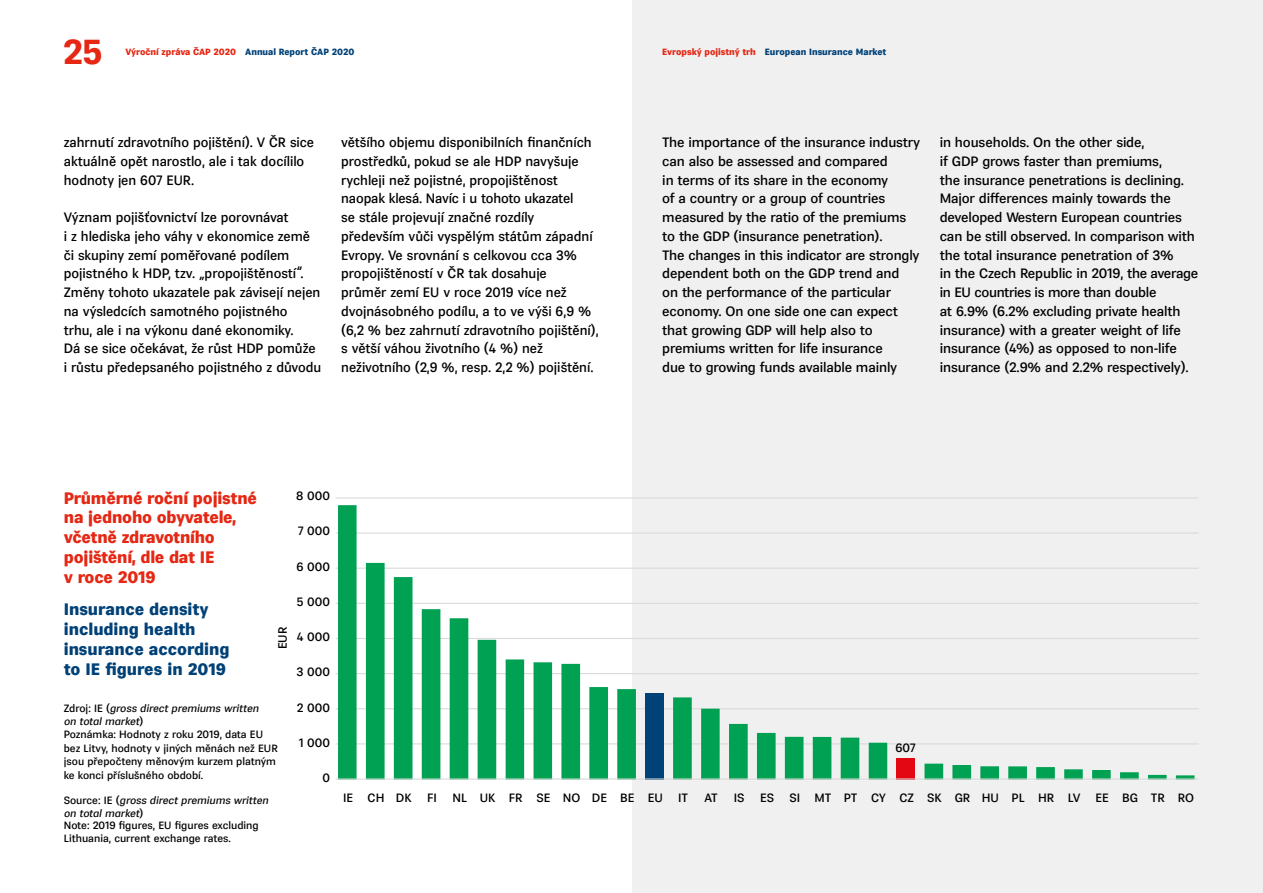
<style>
.page{position:relative;width:1263px;height:893px;background:#fff}
.page>*{position:absolute;margin:0;border:0;box-sizing:border-box;transform-origin:0 0}
.t1{font:700 34.5px "Vegan Superior RBO";color:#e52713}
.t2{font:700 16.5px/19.8px "Vegan Superior MBL";letter-spacing:-.01em;color:#e52713}
.t3{font:700 16.5px/19.8px "Vegan Superior MBL";color:#004177}
.t4{font:13.5px/18.8px "Vegan Superior MBL";letter-spacing:-.01em;color:#000}
.t5{font:12px "Vegan Superior MBL";color:#000}
.t6{font:10.5px/13.4px "Vegan Superior MBL";color:#000}
.t7{font:700 9px "Vegan Superior MBL";letter-spacing:-.005em;color:#004177}
.t8{font:700 9px "Vegan Superior MBL";color:#e52713}
.s1{color:#004177}
.s2{color:#e52713}
.s3{font-style:italic}
</style>
<div class="page">
<div style="left:632px;top:0;width:631px;height:893px;background:#f0f0f0"></div>
<hr style="left:336px;top:743px;width:862px;height:1px;background:#dadada">
<hr style="left:336px;top:532px;width:862px;height:2px;background:#dadada">
<hr style="left:336px;top:497px;width:862px;height:1px;background:#dadada">
<hr style="left:336px;top:603px;width:862px;height:1px;background:#dadada">
<hr style="left:336px;top:568px;width:862px;height:1px;background:#dadada">
<hr style="left:336px;top:673px;width:862px;height:1px;background:#dadada">
<hr style="left:336px;top:638px;width:862px;height:1px;background:#dadada">
<hr style="left:336px;top:708px;width:862px;height:1px;background:#dadada">
<svg style="left:338px;top:505px;width:856px;height:273px"></svg>
<hr style="left:336px;top:778px;width:862px;height:2px;background:#dadada">
<h1 class="t1" style="left:63px;top:32px;width:42px">25</h1>
<p class="t8" style="left:125px;top:46px;width:230px">Výroční zpráva ČAP 2020 <span class="s1">Annual Report ČAP 2020</span></p>
<p class="t7" style="left:662px;top:46px;width:226px"><span class="s2">Evropský pojistný trh</span> European Insurance Market</p>
<p class="t4" style="left:64px;top:133px;width:252px">zahrnutí zdravotního pojištění). V ČR sice aktuálně opět narostlo, ale i tak docílilo hodnoty jen 607 EUR.</p>
<p class="t4" style="left:64px;top:208px;width:259px">Význam pojišťovnictví lze porovnávat<br>i z hlediska jeho váhy v ekonomice země či skupiny zemí poměřované podílem pojistného k HDP, tzv. „propojištěností“.<br>Změny tohoto ukazatele pak závisejí nejen na výsledcích samotného pojistného<br>trhu, ale i na výkonu dané ekonomiky.<br>Dá se sice očekávat, že růst HDP pomůže i růstu předepsaného pojistného z důvodu</p>
<p class="t4" style="left:341px;top:133px;width:259px">většího objemu disponibilních finančních prostředků, pokud se ale HDP navyšuje rychleji než pojistné, propojištěnost naopak klesá. Navíc i u tohoto ukazatel<br>se stále projevují značné rozdíly především vůči vyspělým státům západní Evropy. Ve srovnání s celkovou cca 3% propojištěností v ČR tak dosahuje<br>průměr zemí EU v roce 2019 více než dvojnásobného podílu, a to ve výši 6,9 % (6,2 % bez zahrnutí zdravotního pojištění), s větší váhou životního (4 %) než neživotního (2,9 %, resp. 2,2 %) pojištění.</p>
<p class="t4" style="left:662px;top:133px;width:259px">The importance of the insurance industry can also be assessed and compared<br>in terms of its share in the economy<br>of a country or a group of countries measured by the ratio of the premiums to the GDP (insurance penetration).<br>The changes in this indicator are strongly dependent both on the GDP trend and<br>on the performance of the particular economy. On one side one can expect that growing GDP will help also to premiums written for life insurance<br>due to growing funds available mainly</p>
<p class="t4" style="left:940px;top:133px;width:260px">in households. On the other side,<br>if GDP grows faster than premiums,<br>the insurance penetrations is declining.<br>Major differences mainly towards the developed Western European countries can be still observed. In comparison with the total insurance penetration of 3%<br>in the Czech Republic in 2019, the average in EU countries is more than double<br>at 6.9% (6.2% excluding private health insurance) with a greater weight of life insurance (4%) as opposed to non-life insurance (2.9% and 2.2% respectively).</p>
<p class="t2" style="left:64px;top:488px;width:195px">Průměrné roční pojistné na jednoho obyvatele, včetně zdravotního pojištění, dle dat IE<br>v roce 2019</p>
<p class="t3" style="left:64px;top:600px;width:167px">Insurance density including health insurance according to IE figures in 2019</p>
<p class="t6" style="left:64px;top:702px;width:216px">Zdroj: IE (<span class="s3">gross direct premiums written<br>on total market</span>)<br>Poznámka: Hodnoty z roku 2019, data EU bez Litvy, hodnoty v jiných měnách než EUR jsou přepočteny měnovým kurzem platným ke konci příslušného období.</p>
<p class="t6" style="left:64px;top:794px;width:206px;line-height:12.6px">Source: IE (<span class="s3">gross direct premiums written on total market</span>)<br>Note: 2019 figures, EU figures excluding Lithuania, current exchange rates.</p>
<p class="t5" style="left:275px;top:649px;width:24px;rotate:-90deg">EUR</p>
<p class="t5" style="left:296px;top:489px;width:35px">8 000</p>
<p class="t5" style="left:298px;top:524px;width:34px">7 000</p>
<p class="t5" style="left:296px;top:559px;width:35px">6 000</p>
<p class="t5" style="left:297px;top:595px;width:35px">5 000</p>
<p class="t5" style="left:297px;top:630px;width:35px">4 000</p>
<p class="t5" style="left:297px;top:665px;width:35px">3 000</p>
<p class="t5" style="left:297px;top:700px;width:35px">2 000</p>
<p class="t5" style="left:299px;top:736px;width:33px">1 000</p>
<p class="t5" style="left:322px;top:771px;width:9px">0</p>
<p class="t5" style="left:895px;top:741px;width:22px">607</p>
<p class="t5" style="left:343px;top:791px;width:70px">IE CH DK</p>
<p class="t5" style="left:427px;top:791px;width:11px">FI</p>
<p class="t5" style="left:452px;top:791px;width:212px">NL UK FR SE NO DE BE EU</p>
<p class="t5" style="left:678px;top:791px;width:12px">IT</p>
<p class="t5" style="left:704px;top:791px;width:15px">AT</p>
<p class="t5" style="left:734px;top:791px;width:12px">IS</p>
<p class="t5" style="left:760px;top:791px;width:16px">ES</p>
<p class="t5" style="left:789px;top:791px;width:292px">SI MT PT CY CZ SK GR HU PL HR LV</p>
<p class="t5" style="left:1095px;top:791px;width:100px">EE BG TR RO</p>
</div>
